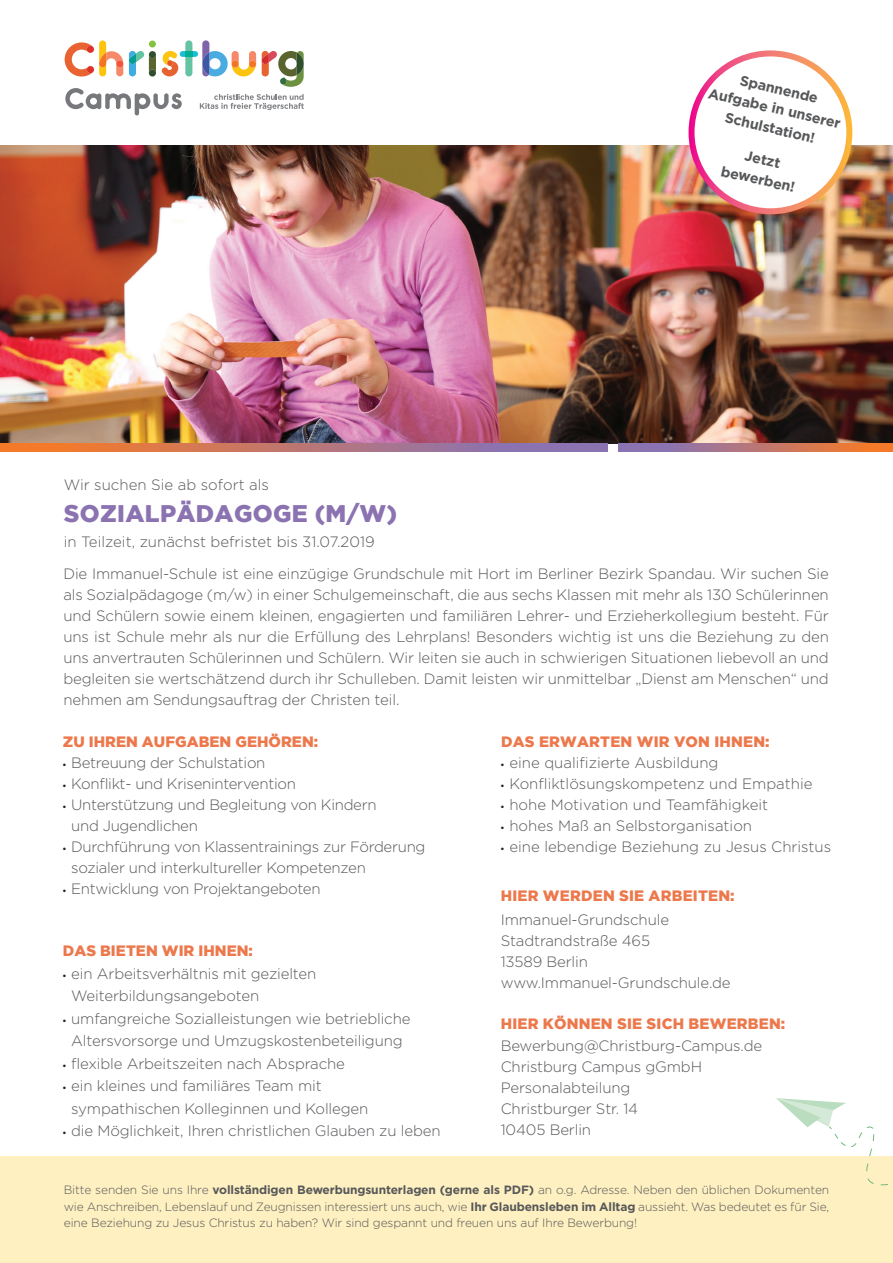
<style>
.page{position:relative;width:893px;height:1263px;background:#fff}
.page>*{position:absolute;margin:0;border:0;box-sizing:border-box;transform-origin:0 0}
.t1{font:900 24px "Gotham";letter-spacing:.015em;color:#8b73b1}
.t2{font:300 15px/21px "Gotham";letter-spacing:-.01em;color:#57585a}
.t3{font:900 15px "Gotham";letter-spacing:.015em;color:#ec784c}
.t4{font:700 14.25px/20px "Gotham";color:#57585a;text-align:center}
.t5{font:300 12px/16.5px "Gotham";letter-spacing:-.01em;color:#57585a;text-align:justify}
.s1{font-family:"Myriad Pro";font-weight:400;font-size:12px;color:#231f20}
.s2{font-weight:700}
</style>
<div class="page">
<div style="left:0;top:1157px;width:893px;height:106px;background:#fef0c0"></div>
<img style="left:0;top:145px;width:893px;height:298px">
<svg style="left:0;top:443px;width:608px;height:8px;background:#bb7672"></svg>
<svg style="left:618px;top:443px;width:275px;height:8px;background:#bb7673"></svg>
<svg style="left:200px;top:94px;width:104px;height:16px"></svg>
<svg style="left:65px;top:88px;width:117px;height:27px"></svg>
<svg style="left:65px;top:40px;width:58px;height:37px"></svg>
<svg style="left:129px;top:51px;width:27px;height:26px"></svg>
<div style="left:149px;top:51px;width:7px;height:7px;background:#2f4f2e;border-radius:50%"></div>
<div style="left:149px;top:41px;width:7px;height:7px;background:#84c340;border-radius:50%"></div>
<div style="left:149px;top:69px;width:7px;height:8px;background:#2f4f2e;border-radius:50%"></div>
<svg style="left:162px;top:40px;width:94px;height:36px"></svg>
<svg style="left:262px;top:51px;width:42px;height:36px"></svg>
<svg style="left:776px;top:1098px;width:117px;height:88px"></svg>
<div style="left:691px;top:53px;width:158px;height:158px;background:#fff;border-radius:50%"></div>
<div style="left:688px;top:50px;width:164px;height:164px;border:6px solid #fff;border-radius:50%"></div>
<p class="t2" style="left:64px;top:474px;width:207px">Wir suchen Sie ab sofort als</p>
<h1 class="t1" style="left:64px;top:499px;width:335px">SOZIALPÄDAGOGE (M/W)</h1>
<p class="t2" style="left:64px;top:531px;width:312px">in Teilzeit, zunächst befristet bis 31.07.2019</p>
<p class="t4" style="left:715px;top:64px;width:137px;rotate:13deg">Spannende<br>Aufgabe in unserer<br>Schulstation!</p>
<p class="t4" style="left:728px;top:141px;width:77px;rotate:13deg">Jetzt bewerben!</p>
<p class="t2" style="left:63px;top:563px;width:767px;text-align:justify">Die Immanuel-Schule ist eine einzügige Grundschule mit Hort im Berliner Bezirk Spandau. Wir suchen Sie als Sozialpädagoge (m/w) in einer Schulgemeinschaft, die aus sechs Klassen mit mehr als 130 Schülerinnen und Schülern sowie einem kleinen, engagierten und familiären Lehrer- und Erzieherkollegium besteht. Für uns ist Schule mehr als nur die Erfüllung des Lehrplans! Besonders wichtig ist uns die Beziehung zu den uns anvertrauten Schülerinnen und Schülern. Wir leiten sie auch in schwierigen Situationen liebevoll an und begleiten sie wertschätzend durch ihr Schulleben. Damit leisten wir unmittelbar „Dienst am Menschen“ und nehmen am Sendungsauftrag der Christen teil.</p>
<p class="t3" style="left:63px;top:733px;width:257px">ZU IHREN AUFGABEN GEHÖREN:</p>
<p class="t2" style="left:63px;top:751px;width:204px"><span class="s1">•</span> Betreuung der Schulstation</p>
<p class="t2" style="left:63px;top:772px;width:235px"><span class="s1">•</span> Konflikt- und Krisenintervention</p>
<p class="t2" style="left:71px;top:793px;width:307px;text-indent:-9px"><span class="s1">•</span> Unterstützung und Begleitung von Kindern und Jugendlichen</p>
<p class="t2" style="left:71px;top:835px;width:356px;text-indent:-9px"><span class="s1">•</span> Durchführung von Klassentrainings zur Förderung sozialer und interkultureller Kompetenzen</p>
<p class="t2" style="left:63px;top:877px;width:259px"><span class="s1">•</span> Entwicklung von Projektangeboten</p>
<p class="t3" style="left:63px;top:942px;width:192px">DAS BIETEN WIR IHNEN:</p>
<p class="t2" style="left:71px;top:961px;width:247px;line-height:22.5px;text-indent:-9px"><span class="s1">•</span> ein Arbeitsverhältnis mit gezielten<br>Weiterbildungsangeboten</p>
<p class="t2" style="left:63px;top:1006px;width:349px;line-height:22.5px;text-align:center"><span class="s1">•</span> umfangreiche Sozialleistungen wie betriebliche<br>Altersvorsorge und Umzugskostenbeteiligung</p>
<p class="t2" style="left:63px;top:1052px;width:284px"><span class="s1">•</span> flexible Arbeitszeiten nach Absprache</p>
<p class="t2" style="left:71px;top:1074px;width:299px;line-height:22.5px;text-indent:-9px"><span class="s1">•</span> ein kleines und familiäres Team mit sympathischen Kolleginnen und Kollegen</p>
<p class="t2" style="left:63px;top:1120px;width:379px"><span class="s1">•</span> die Möglichkeit, Ihren christlichen Glauben zu leben</p>
<p class="t3" style="left:501px;top:733px;width:270px">DAS ERWARTEN WIR VON IHNEN:</p>
<p class="t2" style="left:501px;top:752px;width:219px"><span class="s1">•</span> eine qualifizierte Ausbildung</p>
<p class="t2" style="left:501px;top:773px;width:313px"><span class="s1">•</span> Konfliktlösungskompetenz und Empathie</p>
<p class="t2" style="left:501px;top:794px;width:269px"><span class="s1">•</span> hohe Motivation und Teamfähigkeit</p>
<p class="t2" style="left:501px;top:815px;width:253px"><span class="s1">•</span> hohes Maß an Selbstorganisation</p>
<p class="t2" style="left:501px;top:836px;width:332px"><span class="s1">•</span> eine lebendige Beziehung zu Jesus Christus</p>
<p class="t3" style="left:501px;top:886px;width:235px">HIER WERDEN SIE ARBEITEN:</p>
<p class="t2" style="left:501px;top:909px;width:231px">Immanuel-Grundschule<br>Stadtrandstraße 465<br>13589 Berlin www.Immanuel-Grundschule.de</p>
<p class="t3" style="left:501px;top:1015px;width:286px">HIER KÖNNEN SIE SICH BEWERBEN:</p>
<p class="t2" style="left:501px;top:1035px;width:263px">Bewerbung@Christburg-Campus.de<br>Christburg Campus gGmbH<br>Personalabteilung<br>Christburger Str. 14<br>10405 Berlin</p>
<p class="t5" style="left:64px;top:1181px;width:767px">Bitte senden Sie uns Ihre <span class="s2">vollständigen Bewerbungsunterlagen (gerne als PDF)</span> an o.g. Adresse. Neben den üblichen Dokumenten wie Anschreiben, Lebenslauf und Zeugnissen interessiert uns auch, wie <span class="s2">Ihr Glaubensleben im Alltag</span> aussieht. Was bedeutet es für Sie, eine Beziehung zu Jesus Christus zu haben? Wir sind gespannt und freuen uns auf Ihre Bewerbung!</p>
</div>
